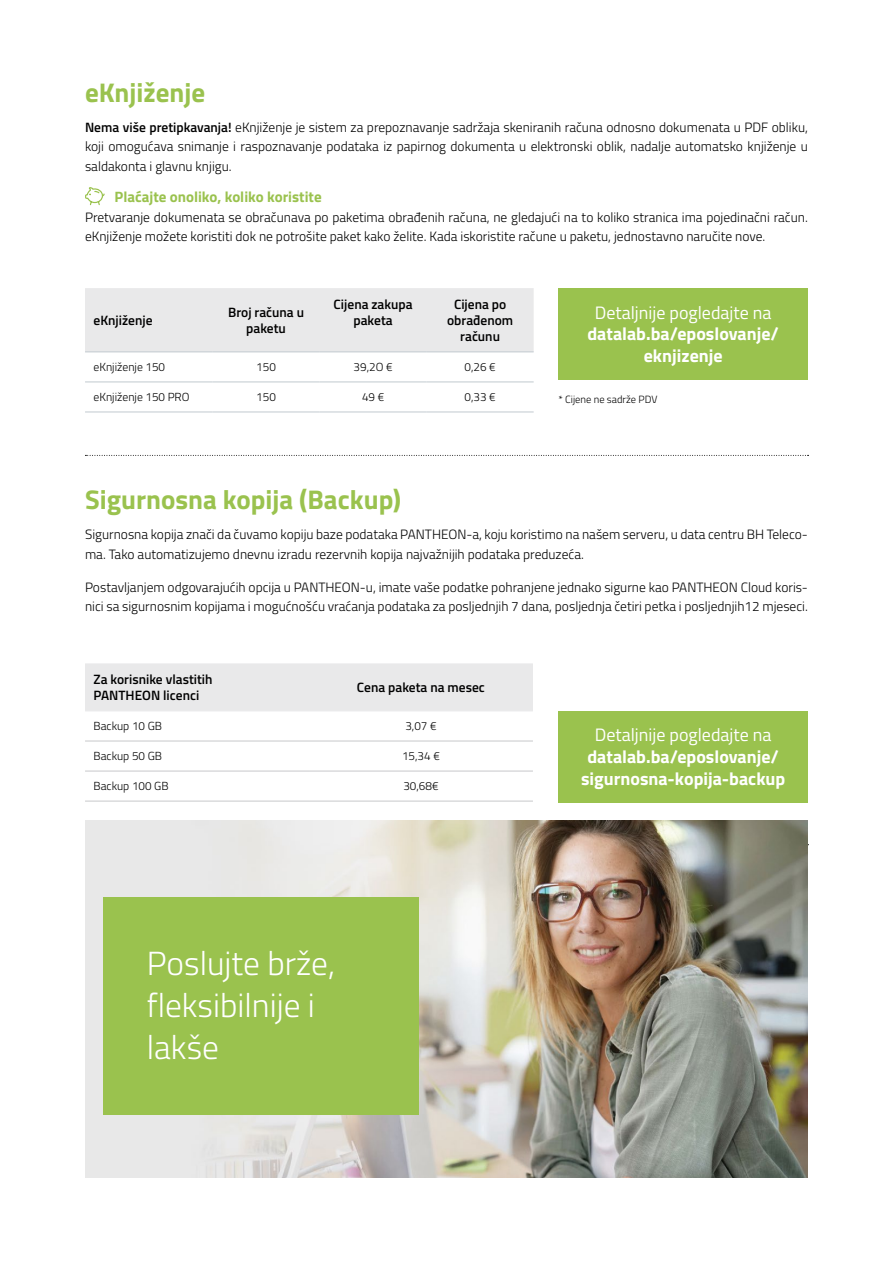
<style>
.page{position:relative;width:893px;height:1263px;background:#fff}
.page>*{position:absolute;margin:0;border:0;box-sizing:border-box;transform-origin:0 0}
.t1{font:300 33.45px/41.7px "Titillium";color:#fff}
.t2{font:700 27px "Titillium";color:#9ac24e}
.t3{font:700 18px/21.6px "Titillium";color:#fff;text-align:center}
.t4{font:18px "Titillium";color:#fff}
.t5{font:700 15px "Titillium";color:#9ac24e}
.t6{font:300 13.5px/19.5px "Titillium";color:#000}
.t7{font:600 13.5px/16.2px "Titillium";color:#000;text-align:center}
.t8{font:300 11.7px "Titillium";color:#000}
.t9{font:300 10.5px "Titillium";color:#000}
.s1{font-weight:600}
</style>
<div class="page">
<div style="left:85px;top:288px;width:449px;height:63px;background:#e9e9ea"></div>
<hr style="left:85px;top:351px;width:128px;height:1px;background:#c1c9cf">
<hr style="left:213px;top:351px;width:107px;height:1px;background:#c1c9cf">
<hr style="left:320px;top:351px;width:107px;height:1px;background:#c1c9cf">
<hr style="left:427px;top:351px;width:107px;height:1px;background:#c1c9cf">
<hr style="left:85px;top:382px;width:128px;height:1px;background:#c1c9cf">
<hr style="left:213px;top:382px;width:107px;height:1px;background:#c1c9cf">
<hr style="left:320px;top:382px;width:107px;height:1px;background:#c1c9cf">
<hr style="left:427px;top:382px;width:107px;height:1px;background:#c1c9cf">
<hr style="left:85px;top:412px;width:128px;height:1px;background:#c1c9cf">
<hr style="left:213px;top:412px;width:107px;height:1px;background:#c1c9cf">
<hr style="left:320px;top:412px;width:107px;height:1px;background:#c1c9cf">
<hr style="left:427px;top:412px;width:107px;height:1px;background:#c1c9cf">
<svg style="left:85px;top:187px;width:20px;height:19px"></svg>
<div style="left:558px;top:288px;width:250px;height:91px;background:#9ac24e"></div>
<div style="left:85px;top:663px;width:448px;height:48px;background:#e9e9ea"></div>
<hr style="left:85px;top:801px;width:224px;height:1px;background:#c7c8ca">
<hr style="left:309px;top:801px;width:224px;height:1px;background:#c7c8ca">
<hr style="left:85px;top:711px;width:224px;height:1px;background:#ececed">
<hr style="left:309px;top:711px;width:224px;height:1px;background:#ececed">
<hr style="left:85px;top:741px;width:224px;height:1px;background:#c7c8ca">
<hr style="left:309px;top:741px;width:224px;height:1px;background:#c7c8ca">
<hr style="left:85px;top:771px;width:224px;height:1px;background:#c7c8ca">
<hr style="left:309px;top:771px;width:224px;height:1px;background:#c7c8ca">
<div style="left:558px;top:711px;width:250px;height:91px;background:#9ac24e"></div>
<img style="left:85px;top:820px;width:723px;height:358px">
<div style="left:103px;top:897px;width:316px;height:217px;background:#9ac24e"></div>
<svg style="left:85px;top:455px;width:723px;height:1px"></svg>
<h2 class="t2" style="left:85px;top:72px;width:122px">eKnjiženje</h2>
<p class="t6" style="left:85px;top:117px;width:724px;text-align:justify"><span class="s1">Nema više pretipkavanja!</span> eKnjiženje je sistem za prepoznavanje sadržaja skeniranih računa odnosno dokumenata u PDF obliku, koji omogućava snimanje i raspoznavanje podataka iz papirnog dokumenta u elektronski oblik, nadalje automatsko knjiženje u saldakonta i glavnu knjigu.</p>
<p class="t5" style="left:115px;top:185px;width:209px">Plaćajte onoliko, koliko koristite</p>
<p class="t6" style="left:85px;top:206px;width:724px">Pretvaranje dokumenata se obračunava po paketima obrađenih računa, ne gledajući na to koliko stranica ima pojedinačni račun. eKnjiženje možete koristiti dok ne potrošite paket kako želite. Kada iskoristite račune u paketu, jednostavno naručite nove.</p>
<p class="t7" style="left:94px;top:312px;width:61px">eKnjiženje</p>
<p class="t7" style="left:228px;top:303px;width:78px">Broj računa u paketu</p>
<p class="t7" style="left:334px;top:295px;width:81px">Cijena zakupa paketa</p>
<p class="t7" style="left:447px;top:295px;width:68px">Cijena po obrađenom računu</p>
<p class="t8" style="left:94px;top:359px;width:73px">eKnjiženje 150</p>
<p class="t8" style="left:256px;top:359px;width:21px">150</p>
<p class="t8" style="left:354px;top:359px;width:41px">39,2O €</p>
<p class="t8" style="left:464px;top:359px;width:33px">0,26 €</p>
<p class="t8" style="left:94px;top:389px;width:98px">eKnjiženje 150 PRO</p>
<p class="t8" style="left:256px;top:389px;width:21px">150</p>
<p class="t8" style="left:362px;top:389px;width:24px">49 €</p>
<p class="t8" style="left:464px;top:389px;width:33px">0,33 €</p>
<h3 class="t4" style="left:595px;top:299px;width:178px">Detaljnije pogledajte na</h3>
<h3 class="t3" style="left:587px;top:322px;width:193px">datalab.ba/eposlovanje/ eknjizenje</h3>
<p class="t9" style="left:558px;top:392px;width:100px">* Cijene ne sadrže PDV</p>
<h2 class="t2" style="left:85px;top:479px;width:318px">Sigurnosna kopija (Backup)</h2>
<p class="t6" style="left:85px;top:524px;width:724px">Sigurnosna kopija znači da čuvamo kopiju baze podataka PANTHEON-a, koju koristimo na našem serveru, u data centru BH Teleco&shy;ma. Tako automatizujemo dnevnu izradu rezervnih kopija najvažnijih podataka preduzeća.</p>
<p class="t6" style="left:85px;top:576px;width:724px">Postavljanjem odgovarajućih opcija u PANTHEON-u, imate vaše podatke pohranjene jednako sigurne kao PANTHEON Cloud koris&shy;nici sa sigurnosnim kopijama i mogućnošću vraćanja podataka za posljednjih 7 dana, posljednja četiri petka i posljednjih12 mjeseci.</p>
<p class="t7" style="left:94px;top:671px;width:121px;text-align:left">Za korisnike vlastitih<br>PANTHEON licenci</p>
<p class="t7" style="left:357px;top:679px;width:129px">Cena paketa na mesec</p>
<p class="t8" style="left:94px;top:718px;width:70px">Backup 10 GB</p>
<p class="t8" style="left:405px;top:718px;width:33px">3,07 €</p>
<p class="t8" style="left:94px;top:748px;width:70px">Backup 50 GB</p>
<p class="t8" style="left:402px;top:748px;width:39px">15,34 €</p>
<p class="t8" style="left:94px;top:778px;width:77px">Backup 100 GB</p>
<p class="t8" style="left:403px;top:778px;width:37px">30,68€</p>
<h1 class="t1" style="left:147px;top:941px;width:190px">Poslujte brže, fleksibilnije i lakše</h1>
<h3 class="t4" style="left:595px;top:722px;width:178px">Detaljnije pogledajte na</h3>
<h3 class="t3" style="left:581px;top:745px;width:206px">datalab.ba/eposlovanje/ sigurnosna-kopija-backup</h3>
</div>
